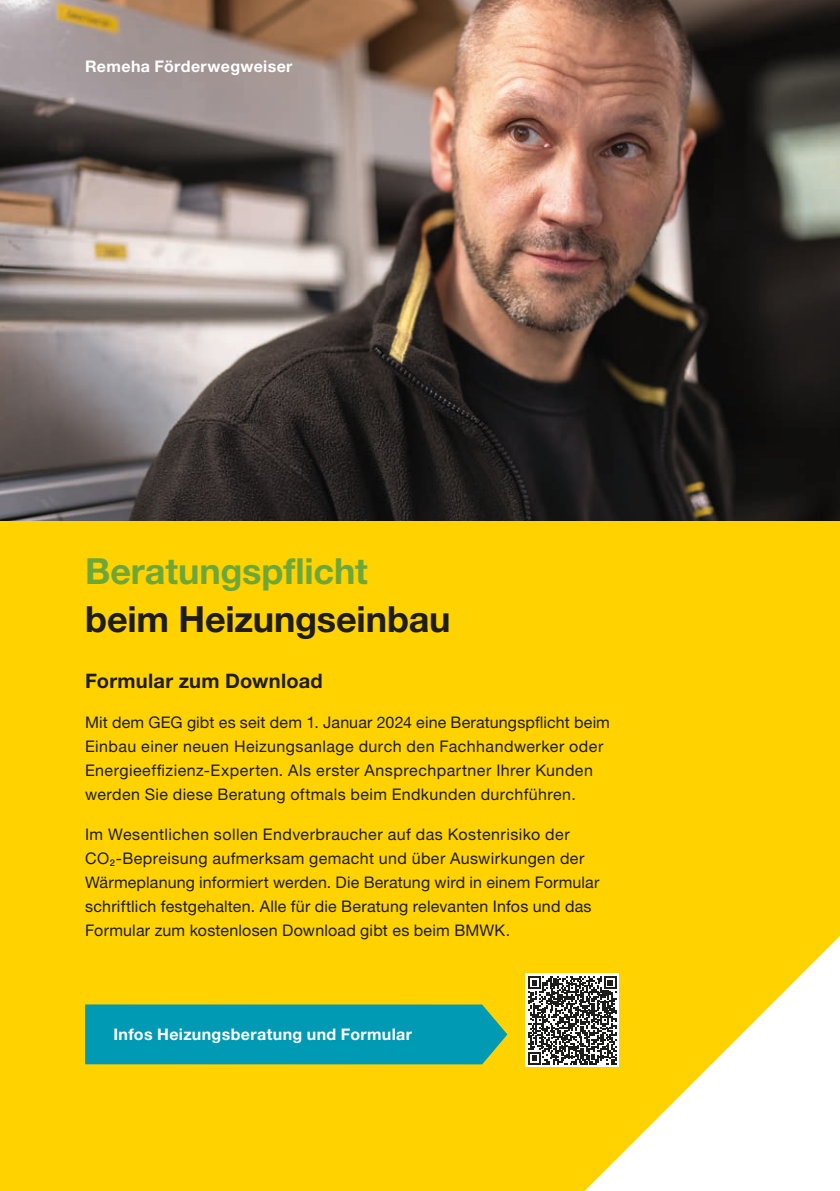
<style>
.page{position:relative;width:840px;height:1191px;background:#fff}
.page>*{position:absolute;margin:0;border:0;box-sizing:border-box;transform-origin:0 0}
.t1{font:700 36px "Helvetica Neue LT Pro";letter-spacing:-.005em;color:#1d1d1b}
.t2{font:700 36px "Helvetica Neue LT Pro";letter-spacing:-.005em;color:#6da73a}
.t3{font:700 20px "Helvetica Neue LT Pro";letter-spacing:.015em;color:#1d1d1b}
.t4{font:16px/24px "Helvetica Neue LT Pro";letter-spacing:.02em;color:#1d1d1b}
.t5{font:700 16px "Helvetica Neue LT Pro";letter-spacing:.025em;color:#fff}
</style>
<div class="page">
<div style="left:0;top:520px;width:839px;height:671px;background:#ffd200"></div>
<div style="left:85px;top:1004px;width:422px;height:60px;background:#009ab5"></div>
<img style="left:0;top:0;width:839px;height:520px">
<div style="left:525px;top:973px;width:93px;height:94px;background:linear-gradient(to right,#fff,#fff)"></div>
<svg style="left:528px;top:976px;width:88px;height:88px"></svg>
<p class="t5" style="left:85px;top:56px;width:209px">Remeha Förderwegweiser</p>
<h1 class="t2" style="left:85px;top:549px;width:284px">Beratungspflicht</h1>
<h1 class="t1" style="left:85px;top:597px;width:366px">beim Heizungseinbau</h1>
<p class="t3" style="left:85px;top:669px;width:239px">Formular zum Download</p>
<p class="t4" style="left:85px;top:710px;width:526px">Mit dem GEG gibt es seit dem 1. Januar 2024 eine Beratungspflicht beim Einbau einer neuen Heizungsanlage durch den Fachhandwerker oder Energieeffizienz-Experten. Als erster Ansprechpartner Ihrer Kunden werden Sie diese Beratung oftmals beim Endkunden durchführen.</p>
<p class="t4" style="left:85px;top:822px;width:515px">Im Wesentlichen sollen Endverbraucher auf das Kostenrisiko der CO<sub>2</sub>-Bepreisung aufmerksam gemacht und über Auswirkungen der Wärmeplanung informiert werden. Die Beratung wird in einem Formular schriftlich festgehalten. Alle für die Beratung relevanten Infos und das Formular zum kostenlosen Download gibt es beim BMWK.</p>
<p class="t5" style="left:113px;top:1024px;width:300px">Infos Heizungsberatung und Formular</p>
</div>
